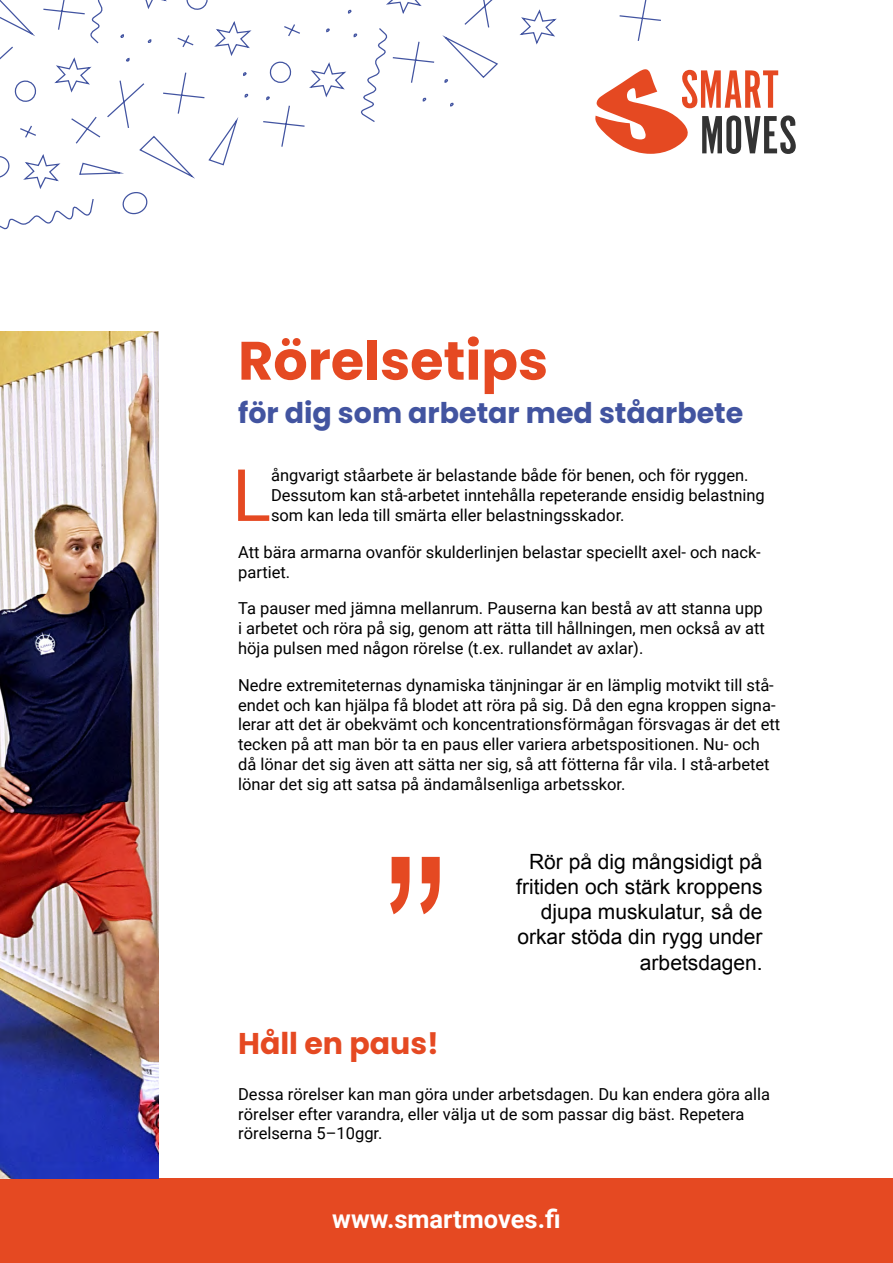
<style>
.page{position:relative;width:893px;height:1263px;background:#fff}
.page>*{position:absolute;margin:0;border:0;box-sizing:border-box;transform-origin:0 0}
.leipis{font:72.15px "Roboto";color:#e54922}
.ots{font:700 54px "Poppins";color:#e54922}
.ots2{font:700 30px "Poppins";color:#e54922}
.t1{font:700 28.5px "Poppins";color:#4254a0}
.t2{font:700 25.5px "Roboto";color:#fff}
.leipis-2{font:21px/25.2px "Arial";color:#000;text-align:right}
.leipis-3{font:16.5px/19.8px "Roboto";color:#000}
</style>
<div class="page">
<svg style="left:0;top:0;width:661px;height:230px"></svg>
<div style="left:0;top:1178px;width:893px;height:85px;background:#e54922"></div>
<img style="left:0;top:332px;width:158px;height:846px">
<svg style="left:595px;top:69px;width:201px;height:85px"></svg>
<svg style="left:390px;top:857px;width:50px;height:57px"></svg>
<p class="ots" style="left:238px;top:329px;width:311px">Rörelsetips</p>
<p class="t1" style="left:238px;top:396px;width:507px">för dig som arbetar med ståarbete</p>
<p class="leipis" style="left:232px;top:445px;width:40px">L</p>
<p class="leipis-3" style="left:271px;top:465px;width:495px">ångvarigt ståarbete är belastande både för benen, och för ryggen.<br>Dessutom kan stå-arbetet inntehålla repeterande ensidig belastning som kan leda till smärta eller belastningsskador.</p>
<p class="leipis-3" style="left:238px;top:541px;width:524px">Att bära armarna ovanför skulderlinjen belastar speciellt axel- och nack&shy;partiet.</p>
<p class="leipis-3" style="left:238px;top:598px;width:528px">Ta pauser med jämna mellanrum. Pauserna kan bestå av att stanna upp i arbetet och röra på sig, genom att rätta till hållningen, men också av att höja pulsen med någon rörelse (t.ex. rullandet av axlar).</p>
<p class="leipis-3" style="left:238px;top:674px;width:544px">Nedre extremiteternas dynamiska tänjningar är en lämplig motvikt till stå&shy;endet och kan hjälpa få blodet att röra på sig. Då den egna kroppen signa&shy;lerar att det är obekvämt och koncentrationsförmågan försvagas är det ett tecken på att man bör ta en paus eller variera arbetspositionen. Nu- och då lönar det sig även att sätta ner sig, så att fötterna får vila. I stå-arbetet lönar det sig att satsa på ändamålsenliga arbetsskor.</p>
<p class="leipis-2" style="left:516px;top:849px;width:248px">Rör på dig mångsidigt på fritiden och stärk kroppens djupa muskulatur, så de orkar stöda din rygg under arbetsdagen.</p>
<p class="ots2" style="left:238px;top:1026px;width:202px">Håll en paus!</p>
<p class="leipis-3" style="left:238px;top:1083px;width:533px">Dessa rörelser kan man göra under arbetsdagen. Du kan endera göra alla rörelser efter varandra, eller välja ut de som passar dig bäst. Repetera rörelserna 5–10ggr.</p>
<h3 class="t2" style="left:332px;top:1201px;width:230px">www.smartmoves.fi</h3>
</div>
